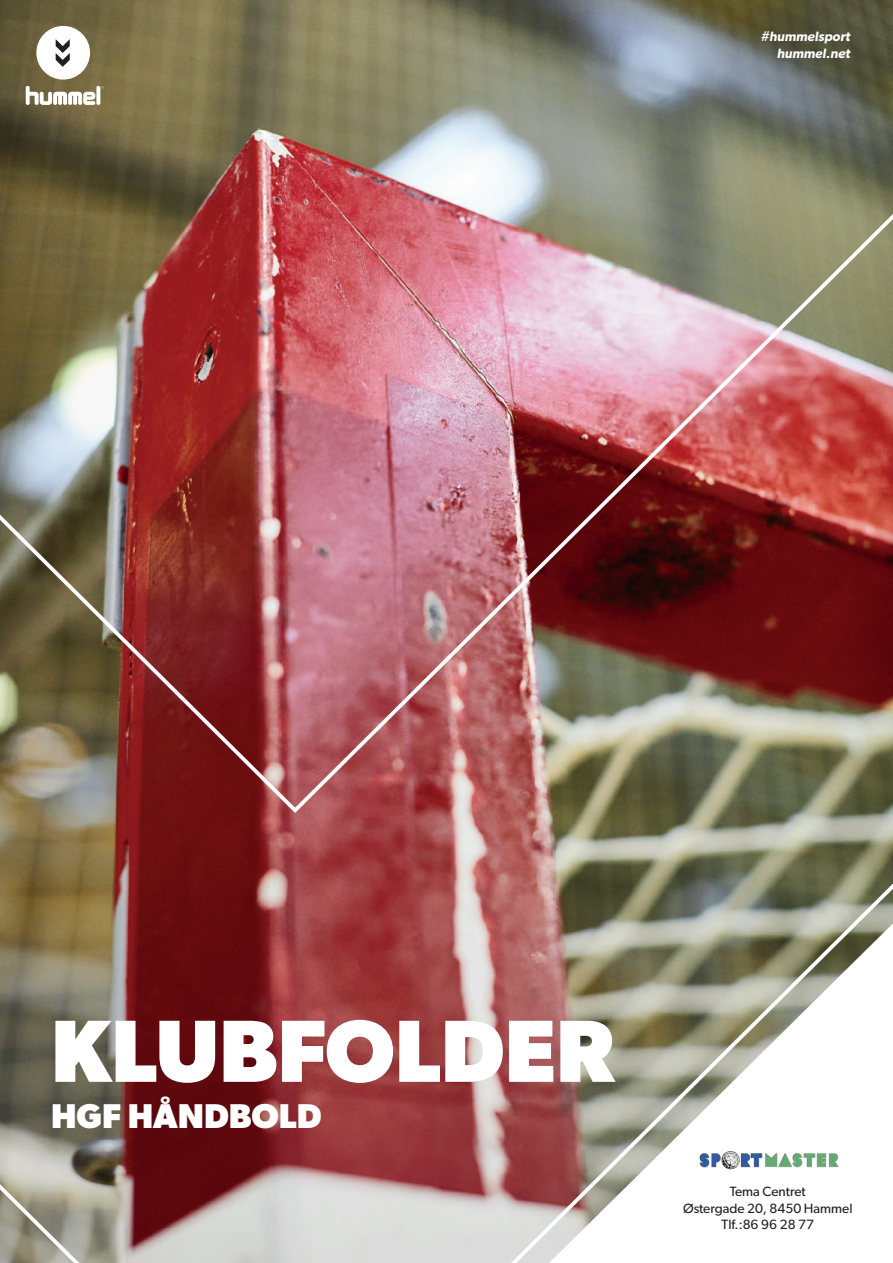
<style>
.page{position:relative;width:893px;height:1263px;background:#fff}
.page>*{position:absolute;margin:0;border:0;box-sizing:border-box;transform-origin:0 0}
.t1{font:700 88.5px "Gibson";color:#fff}
.t2{font:700 34.5px "Gibson";color:#fff}
.t3{font:13.5px/16.2px "Gibson";color:#231f20;text-align:center}
.t4{font:italic 600 13.5px/16.2px "Gibson";color:#fff;text-align:right}
</style>
<div class="page">
<svg style="left:0;top:0;width:893px;height:214px;background:#837c68"></svg>
<div style="left:36px;top:26px;width:54px;height:54px;background:#fff;border-radius:50%"></div>
<svg style="left:56px;top:39px;width:14px;height:28px"></svg>
<svg style="left:26px;top:85px;width:78px;height:20px"></svg>
<img style="left:0;top:214px;width:893px;height:1049px">
<img style="left:694px;top:1129px;width:151px;height:61px">
<p class="t4" style="left:761px;top:28px;width:91px">#hummelsport hummel.net</p>
<h1 class="t1" style="left:51px;top:999px;width:565px">KLUBFOLDER</h1>
<h2 class="t2" style="left:51px;top:1095px;width:272px">HGF HÅNDBOLD</h2>
<p class="t3" style="left:683px;top:1183px;width:171px">Tema Centret<br>Østergade 20, 8450 Hammel<br>Tlf.:86 96 28 77</p>
</div>
